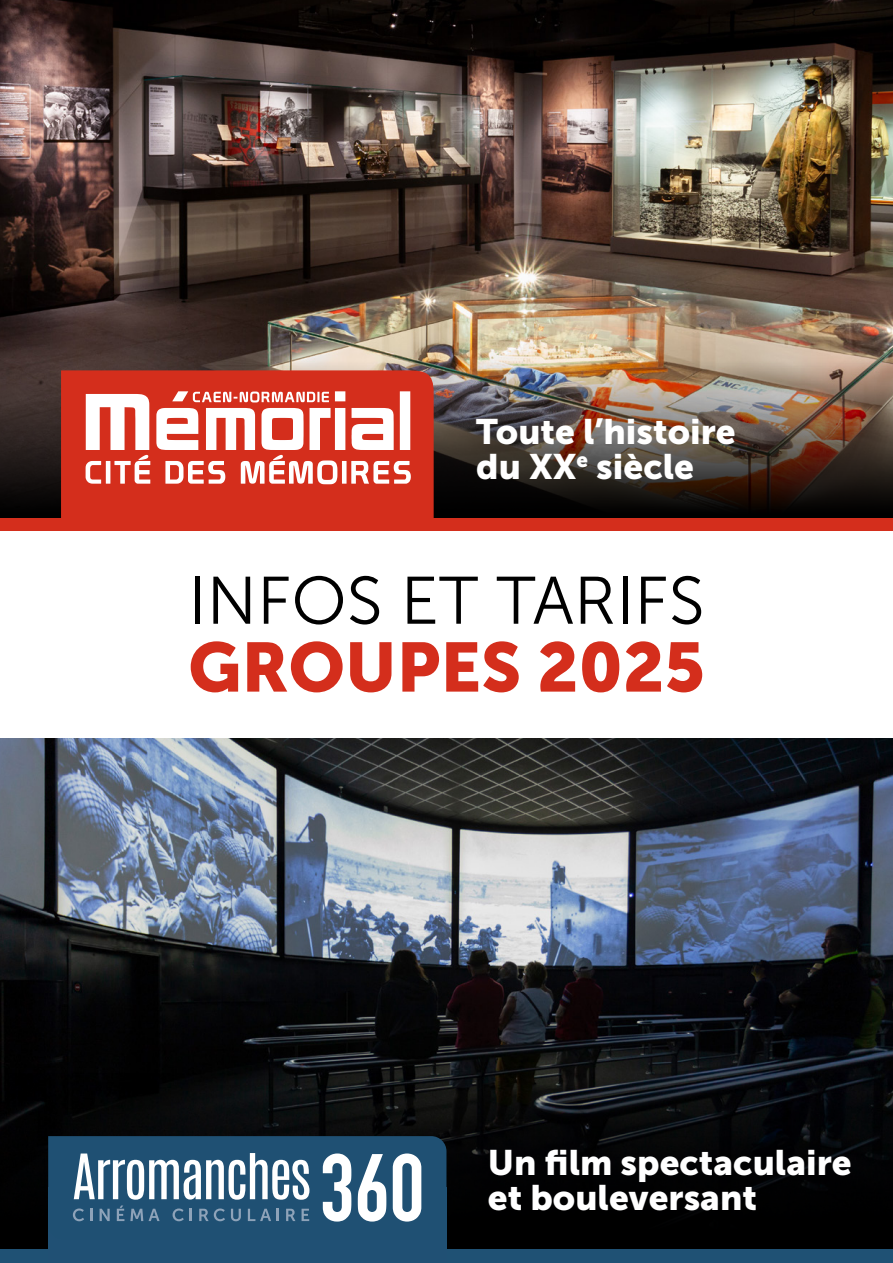
<style>
.page{position:relative;width:893px;height:1263px;background:#fff}
.page>*{position:absolute;margin:0;border:0;box-sizing:border-box;transform-origin:0 0}
.t1{font:69.15px "Museo Sans 900";color:#d42e1c}
.t2{font:66.9px "Museo Sans 300";color:#000}
.t3{font:35.25px/34.5px "Museo Sans 900";color:#fff}
</style>
<div class="page">
<img style="left:0;top:0;width:893px;height:317px">
<img style="left:0;top:317px;width:893px;height:201px">
<div style="left:0;top:1249px;width:893px;height:14px;background:#1f5174"></div>
<div style="left:0;top:518px;width:893px;height:13px;background:#d42e1c"></div>
<div style="left:59px;top:370px;width:375px;height:148px;background:#d42e1c"></div>
<svg style="left:86px;top:391px;width:325px;height:93px"></svg>
<div style="left:0;top:736px;width:893px;height:513px;background:#000"></div>
<img style="left:0;top:738px;width:893px;height:491px">
<div style="left:48px;top:1187px;width:398px;height:76px;background:#205074"></div>
<svg style="left:48px;top:1136px;width:398px;height:86px"></svg>
<div style="left:0;top:531px;width:893px;height:207px;background:#fff"></div>
<p class="t3" style="left:476px;top:414px;width:261px">Toute l’histoire du XX<sup>e</sup> siècle</p>
<h2 class="t2" style="left:188px;top:565px;width:518px">INFOS ET TARIFS</h2>
<h1 class="t1" style="left:188px;top:628px;width:518px">GROUPES 2025</h1>
<p class="t3" style="left:488px;top:1145px;width:365px">Un film spectaculaire et bouleversant</p>
</div>
